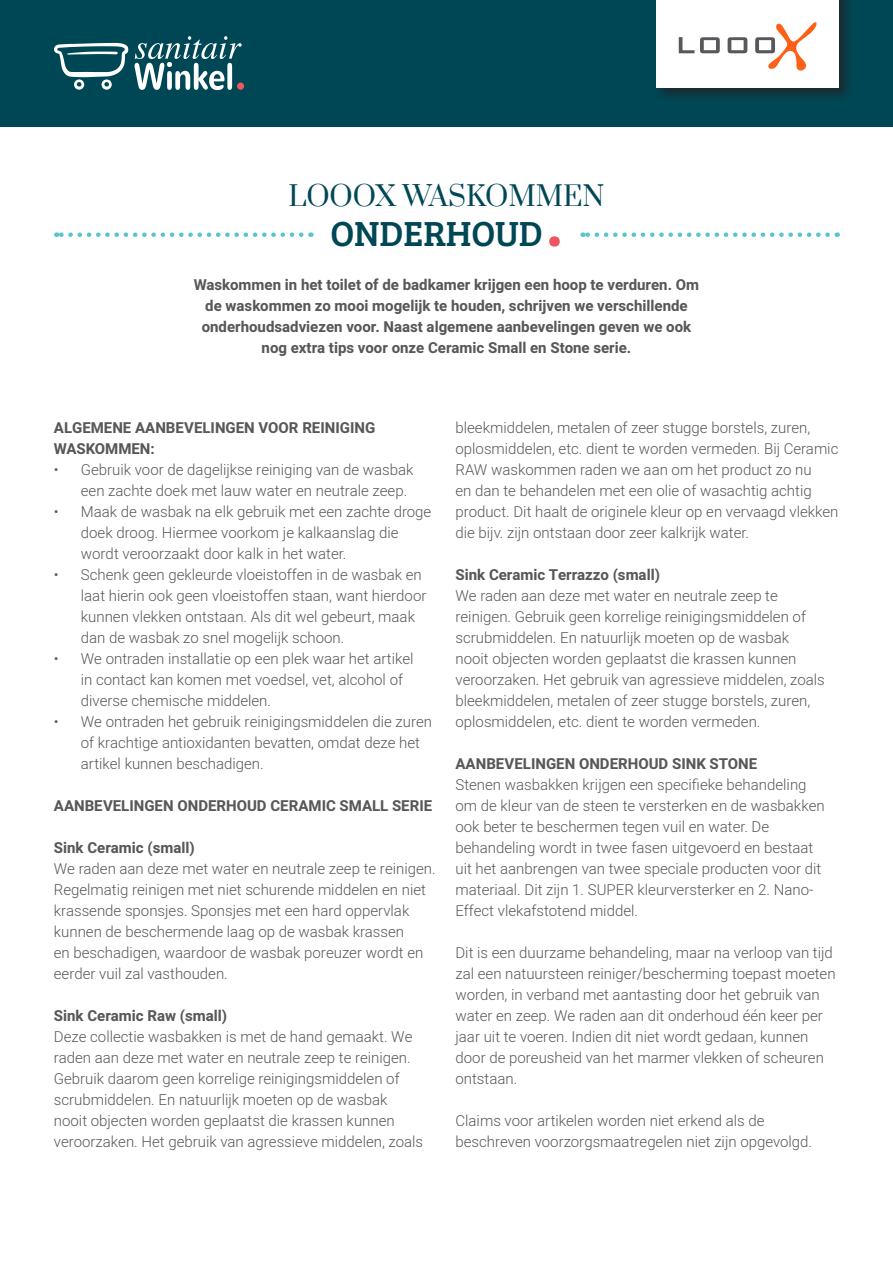
<style>
.page{position:relative;width:893px;height:1263px;background:#fff}
.page>*{position:absolute;margin:0;border:0;box-sizing:border-box;transform-origin:0 0}
.t1{font:36px "Bree Serif";color:#004755}
.t2{font:27px "Prata";color:#004755}
.t3{font:300 15px/21px "Heebo";color:#57585a}
.t4{font:700 15px/21px "Heebo";color:#57585a}
.s1{font-size:72px;color:#ef555f}
</style>
<div class="page">
<div style="left:0;top:0;width:893px;height:127px;background:#004755"></div>
<div style="left:653px;top:0;width:201px;height:103px;background:#231f20;opacity:.75"></div>
<div style="left:656px;top:0;width:183px;height:88px;background:#fff"></div>
<svg style="left:679px;top:37px;width:15px;height:16px"></svg>
<svg style="left:755px;top:22px;width:61px;height:49px"></svg>
<svg style="left:700px;top:37px;width:20px;height:16px"></svg>
<svg style="left:728px;top:37px;width:19px;height:16px"></svg>
<svg style="left:54px;top:43px;width:74px;height:47px"></svg>
<svg style="left:135px;top:36px;width:107px;height:54px"></svg>
<div style="left:237px;top:83px;width:7px;height:7px;background:#ef555f;border-radius:50%"></div>
<svg style="left:56px;top:232px;width:245px;height:5px"></svg>
<svg style="left:583px;top:232px;width:245px;height:5px"></svg>
<p class="t2" style="left:288px;top:174px;width:318px">LOOOX WASKOMMEN</p>
<p class="t1" style="left:330px;top:207px;width:234px">ONDERHOUD<span class="s1">.</span></p>
<p class="t4" style="left:194px;top:275px;width:507px;text-align:center">Waskommen in het toilet of de badkamer krijgen een hoop te verduren. Om de waskommen zo mooi mogelijk te houden, schrijven we verschillende onderhoudsadviezen voor. Naast algemene aanbevelingen geven we ook nog extra tips voor onze Ceramic Small en Stone serie.</p>
<p class="t4" style="left:54px;top:418px;width:323px">ALGEMENE AANBEVELINGEN VOOR REINIGING<br>WASKOMMEN:</p>
<p class="t3" style="left:81px;top:459px;width:334px;text-indent:-27px">• Gebruik voor de dagelijkse reiniging van de wasbak een zachte doek met lauw water en neutrale zeep.</p>
<p class="t3" style="left:81px;top:501px;width:352px;text-indent:-27px">• Maak de wasbak na elk gebruik met een zachte droge doek droog. Hiermee voorkom je kalkaanslag die wordt veroorzaakt door kalk in het water.</p>
<p class="t3" style="left:81px;top:564px;width:347px;text-indent:-27px">• Schenk geen gekleurde vloeistoffen in de wasbak en laat hierin ook geen vloeistoffen staan, want hierdoor kunnen vlekken ontstaan. Als dit wel gebeurt, maak dan de wasbak zo snel mogelijk schoon.</p>
<p class="t3" style="left:81px;top:648px;width:334px;text-indent:-27px">• We ontraden installatie op een plek waar het artikel in contact kan komen met voedsel, vet, alcohol of diverse chemische middelen.</p>
<p class="t3" style="left:81px;top:711px;width:353px;text-indent:-27px">• We ontraden het gebruik reinigingsmiddelen die zuren of krachtige antioxidanten bevatten, omdat deze het artikel kunnen beschadigen.</p>
<p class="t4" style="left:54px;top:796px;width:380px">AANBEVELINGEN ONDERHOUD CERAMIC SMALL SERIE</p>
<p class="t4" style="left:54px;top:838px;width:142px">Sink Ceramic (small)</p>
<p class="t3" style="left:54px;top:858px;width:383px">We raden aan deze met water en neutrale zeep te reinigen.<br>Regelmatig reinigen met niet schurende middelen en niet krassende sponsjes. Sponsjes met een hard oppervlak kunnen de beschermende laag op de wasbak krassen<br>en beschadigen, waardoor de wasbak poreuzer wordt en eerder vuil zal vasthouden.</p>
<p class="t4" style="left:54px;top:1006px;width:175px">Sink Ceramic Raw (small)</p>
<p class="t3" style="left:54px;top:1026px;width:371px">Deze collectie wasbakken is met de hand gemaakt. We raden aan deze met water en neutrale zeep te reinigen.<br>Gebruik daarom geen korrelige reinigingsmiddelen of scrubmiddelen. En natuurlijk moeten op de wasbak nooit objecten worden geplaatst die krassen kunnen veroorzaken. Het gebruik van agressieve middelen, zoals</p>
<p class="t3" style="left:455px;top:417px;width:385px">bleekmiddelen, metalen of zeer stugge borstels, zuren, oplosmiddelen, etc. dient te worden vermeden. Bij Ceramic RAW waskommen raden we aan om het product zo nu<br>en dan te behandelen met een olie of wasachtig achtig product. Dit haalt de originele kleur op en vervaagd vlekken die bijv. zijn ontstaan door zeer kalkrijk water.</p>
<p class="t4" style="left:455px;top:565px;width:206px">Sink Ceramic Terrazzo (small)</p>
<p class="t3" style="left:455px;top:585px;width:371px">We raden aan deze met water en neutrale zeep te reinigen. Gebruik geen korrelige reinigingsmiddelen of scrubmiddelen. En natuurlijk moeten op de wasbak nooit objecten worden geplaatst die krassen kunnen veroorzaken. Het gebruik van agressieve middelen, zoals bleekmiddelen, metalen of zeer stugge borstels, zuren, oplosmiddelen, etc. dient te worden vermeden.</p>
<p class="t4" style="left:455px;top:754px;width:303px">AANBEVELINGEN ONDERHOUD SINK STONE</p>
<p class="t3" style="left:455px;top:774px;width:371px">Stenen wasbakken krijgen een specifieke behandeling om de kleur van de steen te versterken en de wasbakken ook beter te beschermen tegen vuil en water. De behandeling wordt in twee fasen uitgevoerd en bestaat uit het aanbrengen van twee speciale producten voor dit materiaal. Dit zijn 1. SUPER kleurversterker en 2. Nano-Effect vlekafstotend middel.</p>
<p class="t3" style="left:455px;top:942px;width:382px">Dit is een duurzame behandeling, maar na verloop van tijd zal een natuursteen reiniger/bescherming toepast moeten worden, in verband met aantasting door het gebruik van water en zeep. We raden aan dit onderhoud één keer per jaar uit te voeren. Indien dit niet wordt gedaan, kunnen door de poreusheid van het marmer vlekken of scheuren ontstaan.</p>
<p class="t3" style="left:455px;top:1110px;width:358px">Claims voor artikelen worden niet erkend als de beschreven voorzorgsmaatregelen niet zijn opgevolgd.</p>
</div>
